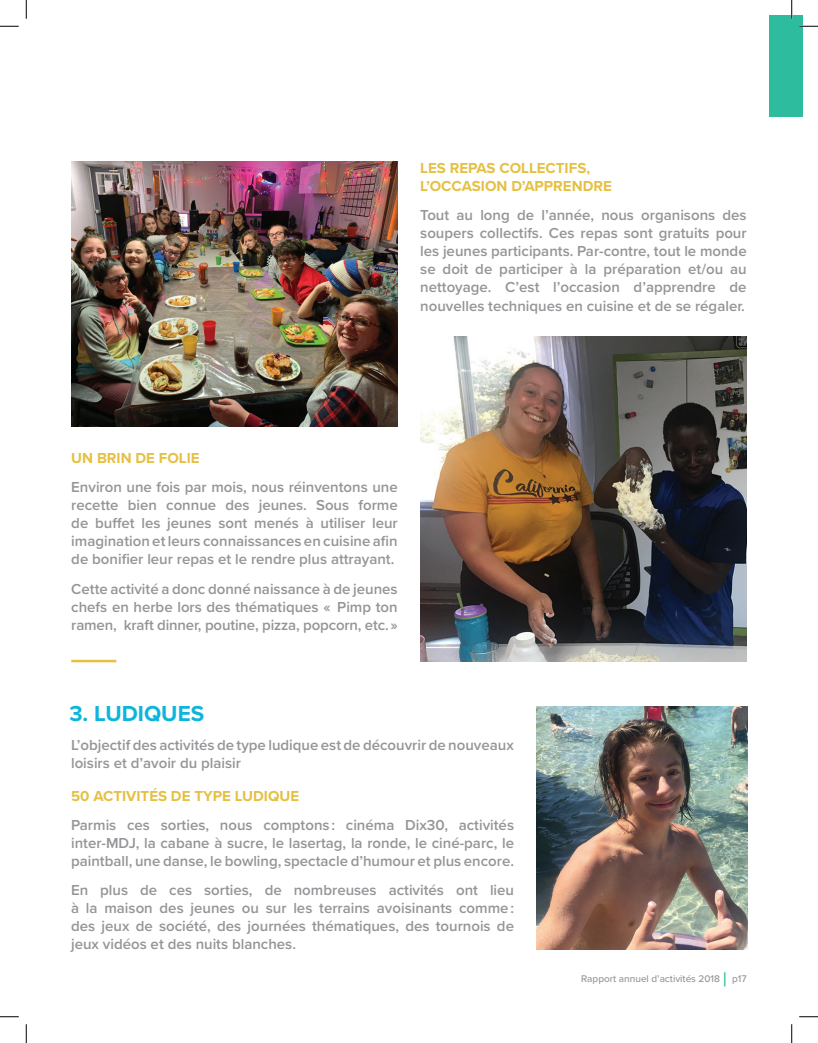
<style>
.page{position:relative;width:818px;height:1043px;background:#fff}
.page>*{position:absolute;margin:0;border:0;box-sizing:border-box;transform-origin:0 0}
.t1{font:700 22.5px "Proxima Nova";color:#0db5dc}
.t2{font:600 15px/18px "Proxima Nova";color:#939598;text-align:justify}
.t3{font:700 15px/18px "Proxima Nova";color:#e5c043}
.t4{font:500 10px "Proxima Nova";color:#939598}
.s1{font-size:20px;color:#2dbc9e}
</style>
<div class="page">
<div style="left:769px;top:15px;width:33px;height:101px;background:#2dbc9e"></div>
<img style="left:421px;top:337px;width:325px;height:324px">
<img style="left:536px;top:706px;width:211px;height:243px">
<img style="left:71px;top:161px;width:327px;height:266px">
<hr style="left:71px;top:659px;width:45px;height:3px;background:#e5c043">
<svg style="left:0;top:25px;width:19px;height:2px"></svg>
<svg style="left:799px;top:25px;width:19px;height:2px"></svg>
<svg style="left:0;top:1016px;width:19px;height:1px"></svg>
<svg style="left:799px;top:1016px;width:19px;height:1px"></svg>
<svg style="left:25px;top:0;width:2px;height:19px"></svg>
<svg style="left:25px;top:1024px;width:2px;height:18px"></svg>
<svg style="left:791px;top:0;width:1px;height:19px"></svg>
<svg style="left:791px;top:1024px;width:1px;height:18px"></svg>
<p class="t3" style="left:420px;top:159px;width:193px">LES REPAS COLLECTIFS,<br>L’OCCASION D’APPRENDRE</p>
<p class="t2" style="left:420px;top:206px;width:328px">Tout au long de l’année, nous organisons des soupers collectifs. Ces repas sont gratuits pour les jeunes participants. Par-contre, tout le monde se doit de participer à la préparation et/ou au nettoyage. C’est l’occasion d’apprendre de nouvelles techniques en cuisine et de se régaler.</p>
<p class="t3" style="left:71px;top:448px;width:130px">UN BRIN DE FOLIE</p>
<p class="t2" style="left:71px;top:478px;width:328px">Environ une fois par mois, nous réinventons une recette bien connue des jeunes. Sous forme de buffet les jeunes sont menés à utiliser leur imagination et leurs connaissances en cuisine afin de bonifier leur repas et le rendre plus attrayant.</p>
<p class="t2" style="left:71px;top:579px;width:328px">Cette activité a donc donné naissance à de jeunes chefs en herbe lors des thématiques « Pimp ton ramen, kraft dinner, poutine, pizza, popcorn, etc. »</p>
<h1 class="t1" style="left:69px;top:696px;width:136px">3. LUDIQUES</h1>
<p class="t2" style="left:71px;top:735px;width:444px">L’objectif des activités de type ludique est de découvrir de nouveaux loisirs et d’avoir du plaisir</p>
<p class="t3" style="left:71px;top:786px;width:229px">50 ACTIVITÉS DE TYPE LUDIQUE</p>
<p class="t2" style="left:71px;top:815px;width:444px">Parmis ces sorties, nous comptons : cinéma Dix30, activités inter-MDJ, la cabane à sucre, le lasertag, la ronde, le ciné-parc, le paintball, une danse, le bowling, spectacle d’humour et plus encore.</p>
<p class="t2" style="left:71px;top:880px;width:444px">En plus de ces sorties, de nombreuses activités ont lieu à la maison des jeunes ou sur les terrains avoisinants comme : des jeux de société, des journées thématiques, des tournois de jeux vidéos et des nuits blanches.</p>
<p class="t4" style="left:581px;top:971px;width:167px">Rapport annuel d’activités 2018 <span class="s1">|</span> p17</p>
</div>
